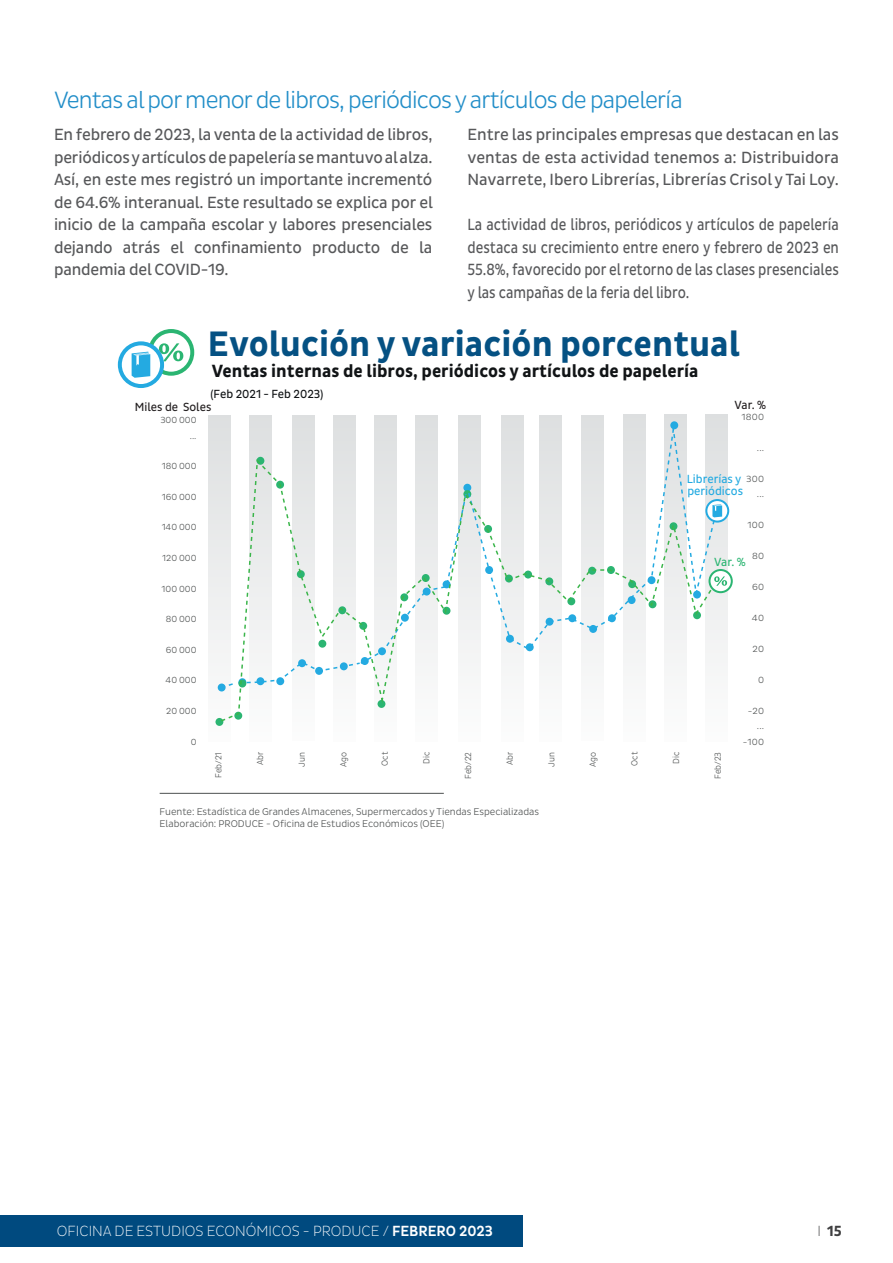
<style>
.page{position:relative;width:893px;height:1263px;background:#fff}
.page>*{position:absolute;margin:0;border:0;box-sizing:border-box;transform-origin:0 0}
.t1{font:700 36px "Pluto Sans Cond";color:#055183}
.t2{font:300 24px "Pluto Sans Cond";letter-spacing:-.035em;color:#228ec8}
.t3{font:700 18px "Pluto Sans Cond";color:#111416}
.t4{font:16.5px/22.5px "Pluto Sans Cond";color:#57585a;text-align:justify}
.t5{font:16.5px/22.5px "Pluto Sans Cond";color:#57585a;text-align:justify;scale:.87 1}
.t6{font:300 15px "Pluto Sans Cond Ex";color:#fff}
.t7{font:700 15px "Pluto Sans Cond";color:#3e3e3f}
.t8{font:12px/12px "Pluto Sans Cond";color:#24aae1}
.t9{font:12px "Pluto Sans Cond";color:#111416}
.t10{font:12px "Pluto Sans Cond";letter-spacing:-.005em;color:#231f20}
.t11{font:12px "Pluto Sans Cond";color:#2bb572}
.t12{font:300 10.05px/12px "Pluto Sans Cond";color:#4f5252}
.t13{font:300 9.15px/15.5px "Pluto Sans Cond";letter-spacing:.03em;color:#4f5252;text-align:right;scale:1.09 1}
.t14{font:300 9px/15.3px "Pluto Sans Cond";color:#4f5252;text-align:right;scale:1.05 1}
.t15{font:300 8.85px "Pluto Sans Cond";color:#4f5252;scale:.96 1}
.s1{font-family:"Pluto Sans Cond";font-weight:500}
.s2{font-family:"Pluto Sans Cond Ex";font-weight:300}
</style>
<div class="page">
<div style="left:0;top:1215px;width:522px;height:32px;background:#004a7f"></div>
<svg style="left:150px;top:331px;width:42px;height:43px"></svg>
<div style="left:148px;top:329px;width:46px;height:47px;border:4px solid #2bb572;border-radius:50%"></div>
<svg style="left:159px;top:343px;width:24px;height:18px"></svg>
<svg style="left:120px;top:343px;width:42px;height:43px"></svg>
<div style="left:118px;top:341px;width:46px;height:47px;border:4px solid #24aae1;border-radius:50%"></div>
<svg style="left:132px;top:352px;width:18px;height:26px"></svg>
<hr style="left:160px;top:793px;width:284px;height:1px;background:#4f5252">
<svg style="left:208px;top:414px;width:525px;height:312px"></svg>
<div style="left:215px;top:718px;width:8px;height:8px;background:#2bb572;border-radius:50%"></div>
<div style="left:705px;top:499px;width:24px;height:24px;border:2px solid #24aae1;border-radius:50%"></div>
<svg style="left:219px;top:689px;width:500px;height:34px"></svg>
<svg style="left:709px;top:570px;width:23px;height:22px"></svg>
<div style="left:708px;top:569px;width:25px;height:24px;border:2px solid #2bb572;border-radius:50%"></div>
<svg style="left:219px;top:419px;width:508px;height:270px"></svg>
<p class="t2" style="left:54px;top:86px;width:630px">Ventas al por menor de libros, periódicos y artículos de papelería</p>
<p class="t4" style="left:467px;top:124px;width:373px">Entre las principales empresas que destacan en las ventas de esta actividad tenemos a: Distribuidora Navarrete, Ibero Librerías, Librerías Crisol y Tai Loy.</p>
<p class="t5" style="left:467px;top:214px;width:429px">La actividad de libros, periódicos y artículos de papelería destaca su crecimiento entre enero y febrero de 2023 en 55.8%, favorecido por el retorno de las clases presenciales y las campañas de la feria del libro.</p>
<p class="t4" style="left:54px;top:124px;width:380px">En febrero de 2023, la venta de la actividad de libros, periódicos y artículos de papelería se mantuvo al alza.<br>Así, en este mes registró un importante incrementó de 64.6% interanual. Este resultado se explica por el inicio de la campaña escolar y labores presenciales dejando atrás el confinamiento producto de la pandemia del COVID-19.</p>
<p class="t1" style="left:208px;top:323px;width:533px">Evolución y variación porcentual</p>
<p class="t3" style="left:212px;top:360px;width:488px">Ventas internas de libros, periódicos y artículos de papelería</p>
<p class="t9" style="left:210px;top:387px;width:115px">(Feb 2021 - Feb 2023)</p>
<p class="t10" style="left:135px;top:400px;width:78px">Miles de Soles</p>
<p class="t10" style="left:735px;top:398px;width:33px">Var. %</p>
<p class="t14" style="left:160px;top:413px;width:36px">300 000 ...</p>
<p class="t14" style="left:162px;top:459px;width:34px">180 000</p>
<p class="t14" style="left:162px;top:489px;width:35px">160 000</p>
<p class="t14" style="left:162px;top:520px;width:35px">140 000</p>
<p class="t14" style="left:162px;top:550px;width:34px">120 000</p>
<p class="t14" style="left:162px;top:581px;width:35px">100 000</p>
<p class="t14" style="left:166px;top:612px;width:31px">80 000</p>
<p class="t14" style="left:166px;top:642px;width:31px">60 000</p>
<p class="t14" style="left:166px;top:673px;width:31px">40 000</p>
<p class="t14" style="left:166px;top:703px;width:30px">20 000</p>
<p class="t14" style="left:191px;top:734px;width:7px">0</p>
<p class="t13" style="left:741px;top:409px;width:22px">1800</p>
<p class="t13" style="left:757px;top:440px;width:8px">...</p>
<p class="t13" style="left:746px;top:471px;width:18px">300 ...</p>
<p class="t13" style="left:747px;top:517px;width:17px">100</p>
<p class="t13" style="left:752px;top:548px;width:13px">80</p>
<p class="t13" style="left:752px;top:579px;width:13px">60</p>
<p class="t13" style="left:752px;top:610px;width:13px">40</p>
<p class="t13" style="left:753px;top:641px;width:12px">20</p>
<p class="t13" style="left:758px;top:672px;width:7px">0</p>
<p class="t13" style="left:743px;top:703px;width:21px">-20 ... -100</p>
<p class="t8" style="left:687px;top:473px;width:58px">Librerías y periódicos</p>
<p class="t11" style="left:714px;top:555px;width:33px">Var. %</p>
<p class="t15" style="left:214px;top:778px;width:29px;rotate:-90deg">Feb/21</p>
<p class="t15" style="left:255px;top:765px;width:15px;rotate:-90deg">Abr</p>
<p class="t15" style="left:297px;top:766px;width:17px;rotate:-90deg">Jun</p>
<p class="t15" style="left:338px;top:767px;width:17px;rotate:-90deg">Ago</p>
<p class="t15" style="left:380px;top:766px;width:16px;rotate:-90deg">Oct</p>
<p class="t15" style="left:422px;top:764px;width:14px;rotate:-90deg">Dic</p>
<p class="t15" style="left:463px;top:779px;width:30px;rotate:-90deg">Feb/22</p>
<p class="t15" style="left:505px;top:765px;width:15px;rotate:-90deg">Abr</p>
<p class="t15" style="left:546px;top:766px;width:17px;rotate:-90deg">Jun</p>
<p class="t15" style="left:588px;top:767px;width:17px;rotate:-90deg">Ago</p>
<p class="t15" style="left:629px;top:766px;width:16px;rotate:-90deg">Oct</p>
<p class="t15" style="left:671px;top:764px;width:14px;rotate:-90deg">Dic</p>
<p class="t15" style="left:713px;top:779px;width:30px;rotate:-90deg">Feb/23</p>
<p class="t12" style="left:160px;top:806px;width:381px">Fuente: Estadística de Grandes Almacenes, Supermercados y Tiendas Especializadas<br>Elaboración: PRODUCE - Oficina de Estudios Económicos (OEE)</p>
<p class="t6" style="left:57px;top:1222px;width:438px">OFICINA DE ESTUDIOS ECONÓMICOS - PRODUCE / <span class="s1">FEBRERO 2023</span></p>
<p class="t7" style="left:817px;top:1222px;width:26px"><span class="s2">I</span> 15</p>
</div>
